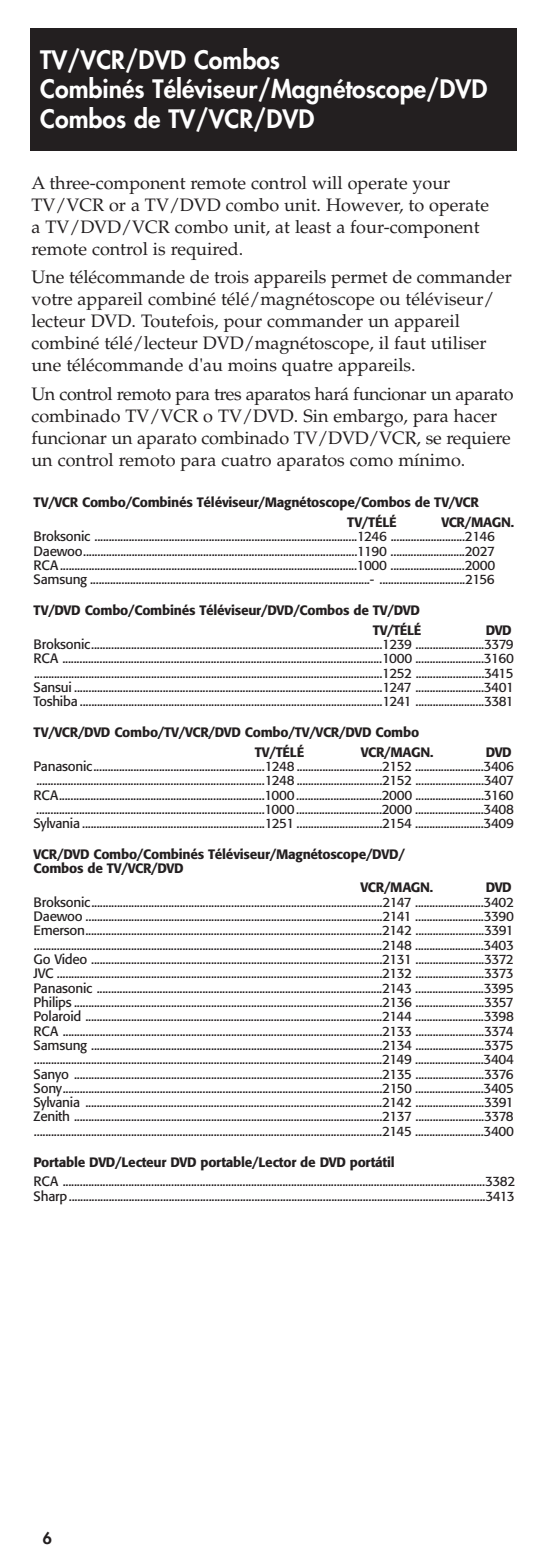
<style>
.page{position:relative;width:547px;height:1560px;background:#fff}
.page>*{position:absolute;margin:0;border:0;box-sizing:border-box;transform-origin:0 0}
.t1{font:800 24.75px/29.2px "Futura";color:#fff}
.t2{font:18px/22.1px "Palatino";color:#231f20}
.t3{font:800 15.75px "Futura";color:#231f20}
.t4{font:13.5px/14.4px "Formata";letter-spacing:-.02em;color:#231f20;text-align:justify}
.t5{font:500 13.5px/19.6px "Formata";letter-spacing:-.02em;color:#231f20}
</style>
<div class="page">
<div style="left:30px;top:28px;width:486px;height:123px;background:#231f20"></div>
<h1 class="t1" style="left:40px;top:47px;width:448px">TV/VCR/DVD Combos<br>Combinés Téléviseur/Magnétoscope/DVD<br>Combos de TV/VCR/DVD</h1>
<h2 class="t2" style="left:31px;top:174px;width:459px">A three-component remote control will operate your TV/VCR or a TV/DVD combo unit. However, to operate a TV/DVD/VCR combo unit, at least a four-component remote control is required.</h2>
<p class="t2" style="left:31px;top:268px;width:482px">Une télécommande de trois appareils permet de commander votre appareil combiné télé/magnétoscope ou téléviseur/ lecteur DVD. Toutefois, pour commander un appareil combiné télé/lecteur DVD/magnétoscope, il faut utiliser une télécommande d'au moins quatre appareils.</p>
<h2 class="t2" style="left:31px;top:384px;width:483px">Un control remoto para tres aparatos hará funcionar un aparato combinado TV/VCR o TV/DVD. Sin embargo, para hacer funcionar un aparato combinado TV/DVD/VCR, se requiere un control remoto para cuatro aparatos como mínimo.</h2>
<p class="t5" style="left:347px;top:494px;width:133px;text-indent:-314px">TV/VCR Combo/Combinés Téléviseur/Magnétoscope/Combos de TV/VCR<br>TV/TÉLÉ</p>
<p class="t5" style="left:441px;top:513px;width:74px">VCR/MAGN.</p>
<p class="t4" style="left:34px;top:530px;width:463px">Broksonic ............................................................................................1246 ..........................2146<br>Daewoo................................................................................................1190 ..........................2027<br>RCA ........................................................................................................1000 ..........................2000<br>Samsung ..................................................................................................- ..............................2156</p>
<p class="t5" style="left:34px;top:601px;width:389px;text-align:right">TV/DVD Combo/Combinés Téléviseur/DVD/Combos de TV/DVD<br>TV/TÉLÉ</p>
<p class="t5" style="left:486px;top:621px;width:27px">DVD</p>
<p class="t4" style="left:34px;top:638px;width:482px">Broksonic......................................................................................................1239 ........................3379<br>RCA ................................................................................................................1000 ........................3160 ..........................................................................................................................1252 ........................3415<br>Sansui ............................................................................................................1247 ........................3401<br>Toshiba ..........................................................................................................1241 ........................3381</p>
<p class="t5" style="left:255px;top:723px;width:166px;text-indent:-221px">TV/VCR/DVD Combo/TV/VCR/DVD Combo/TV/VCR/DVD Combo<br>TV/TÉLÉ</p>
<p class="t5" style="left:361px;top:743px;width:74px">VCR/MAGN.</p>
<p class="t5" style="left:486px;top:743px;width:27px">DVD</p>
<p class="t4" style="left:34px;top:760px;width:482px">Panasonic............................................................1248 ..............................2152 ........................3406 ................................................................................1248 ..............................2152 ........................3407<br>RCA........................................................................1000..............................2000 ........................3160 ................................................................................1000..............................2000 ........................3408<br>Sylvania ................................................................1251 ..............................2154 ........................3409</p>
<p class="t5" style="left:34px;top:848px;width:373px;line-height:13.5px">VCR/DVD Combo/Combinés Téléviseur/Magnétoscope/DVD/<br>Combos de TV/VCR/DVD</p>
<p class="t5" style="left:360px;top:879px;width:74px">VCR/MAGN.</p>
<p class="t5" style="left:486px;top:879px;width:27px">DVD</p>
<p class="t4" style="left:34px;top:895px;width:482px">Broksonic......................................................................................................2147 ........................3402<br>Daewoo ........................................................................................................2141 ........................3390<br>Emerson........................................................................................................2142 ........................3391 ..........................................................................................................................2148 ........................3403<br>Go Video ......................................................................................................2131 ........................3372<br>JVC ..................................................................................................................2132 ........................3373<br>Panasonic ....................................................................................................2143 ........................3395<br>Philips ............................................................................................................2136 ........................3357<br>Polaroid ........................................................................................................2144 ........................3398<br>RCA ................................................................................................................2133 ........................3374<br>Samsung ......................................................................................................2134 ........................3375 ..........................................................................................................................2149 ........................3404<br>Sanyo ............................................................................................................2135 ........................3376<br>Sony................................................................................................................2150 ........................3405<br>Sylvania ........................................................................................................2142 ........................3391<br>Zenith ............................................................................................................2137 ........................3378 ..........................................................................................................................2145 ........................3400</p>
<p class="t5" style="left:34px;top:1153px;width:363px">Portable DVD/Lecteur DVD portable/Lector de DVD portátil</p>
<p class="t4" style="left:34px;top:1175px;width:483px">RCA ....................................................................................................................................................3382<br>Sharp..................................................................................................................................................3413</p>
<p class="t3" style="left:43px;top:1530px;width:11px">6</p>
</div>
